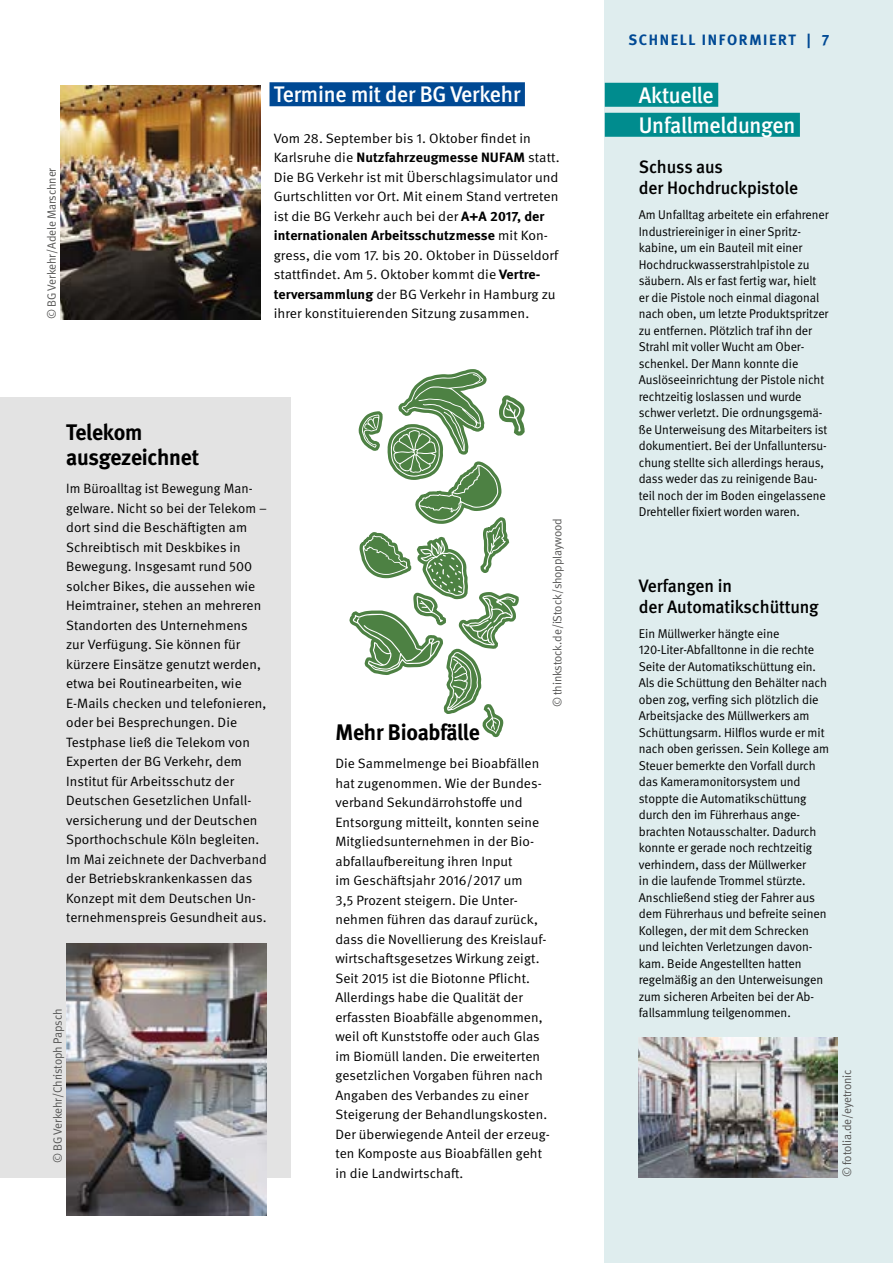
<style>
.page{position:relative;width:893px;height:1263px;background:#fff}
.page>*{position:absolute;margin:0;border:0;box-sizing:border-box;transform-origin:0 0}
.BGV_Kurz_Head_15pt{font:700 22.5px/25.5px "DGUV Meta";letter-spacing:-.01em;color:#000}
.BGV_Rubrik_Head_Hint{font:500 22.5px "DGUV Meta";letter-spacing:-.01em;color:#fff}
.BGV_Kurz_Head_15_pt{font:500 22.5px "DGUV Meta";letter-spacing:-.01em;color:#fff}
.BGV_Rubrik_Head{font:500 18px/21px "DGUV Meta";letter-spacing:-.005em;color:#000}
.t1{font:700 15px "DGUV Meta";letter-spacing:.11em;color:#004994}
.BGV_Kurz_Fließ_Schma{font:13.5px/19.5px "DGUV Meta";letter-spacing:.005em;color:#000}
.BGV_Kurz_Fließ_Schma-2{font:13.5px/19.5px "DGUV Meta";letter-spacing:.005em;color:#000;scale:1.05 1}
.BGV_Rubrik_Fließ{font:12.75px/16.5px "DGUV Meta";letter-spacing:-.005em;color:#000}
.Bildnachweis{font:12px "DGUV Meta";letter-spacing:-.01em;color:#575756}
.s1{font-weight:700}
</style>
<div class="page">
<div style="left:605px;top:0;width:288px;height:1263px;background:#dfedee"></div>
<div style="left:605px;top:83px;width:113px;height:24px;background:#008c8e"></div>
<div style="left:605px;top:113px;width:195px;height:24px;background:#008c8e"></div>
<div style="left:0;top:397px;width:291px;height:780px;background:#e3e3e3"></div>
<img style="left:66px;top:943px;width:201px;height:272px">
<img style="left:61px;top:85px;width:199px;height:234px">
<div style="left:269px;top:82px;width:256px;height:24px;background:#004994"></div>
<img style="left:638px;top:1037px;width:199px;height:140px">
<svg style="left:349px;top:369px;width:176px;height:369px"></svg>
<p class="Bildnachweis" style="left:45px;top:319px;width:153px;rotate:-90deg">© BG Verkehr/Adele Marschner</p>
<p class="BGV_Kurz_Head_15_pt" style="left:274px;top:81px;width:248px">Termine mit der BG Verkehr</p>
<p class="BGV_Kurz_Fließ_Schma-2" style="left:274px;top:129px;width:274px">Vom 28. September bis 1. Oktober findet in Karlsruhe die <span class="s1">Nutzfahrzeugmesse NUFAM</span> statt.<br>Die BG Verkehr ist mit Überschlagsimulator und Gurtschlitten vor Ort. Mit einem Stand vertreten ist die BG Verkehr auch bei der <span class="s1">A+A 2017, der internationalen Arbeitsschutzmesse</span> mit Kon&shy;gress, die vom 17. bis 20. Oktober in Düsseldorf stattfindet. Am 5. Oktober kommt die <span class="s1">Vertre&shy;terversammlung</span> der BG Verkehr in Hamburg zu ihrer konstituierenden Sitzung zusammen.</p>
<p class="BGV_Kurz_Head_15pt" style="left:66px;top:420px;width:135px">Telekom ausgezeichnet</p>
<p class="BGV_Kurz_Fließ_Schma" style="left:66px;top:479px;width:202px">Im Büroalltag ist Bewegung Man&shy;gelware. Nicht so bei der Telekom – dort sind die Beschäftigten am<br>Schreibtisch mit Deskbikes in<br>Bewegung. Insgesamt rund 500 solcher Bikes, die aussehen wie<br>Heimtrainer, stehen an mehreren<br>Standorten des Unternehmens zur Verfügung. Sie können für kürzere Einsätze genutzt werden, etwa bei Routinearbeiten, wie<br>E-Mails checken und telefonieren, oder bei Besprechungen. Die<br>Testphase ließ die Telekom von<br>Experten der BG Verkehr, dem<br>Institut für Arbeitsschutz der<br>Deutschen Gesetzlichen Unfall&shy;versicherung und der Deutschen<br>Sporthochschule Köln begleiten.<br>Im Mai zeichnete der Dachverband der Betriebskrankenkassen das<br>Konzept mit dem Deutschen Un&shy;ternehmenspreis Gesundheit aus.</p>
<p class="Bildnachweis" style="left:51px;top:1163px;width:156px;rotate:-90deg">© BG Verkehr/Christoph Papsch</p>
<p class="Bildnachweis" style="left:550px;top:707px;width:191px;rotate:-90deg">© thinkstock.de/iStock/shopplaywood</p>
<p class="BGV_Kurz_Head_15pt" style="left:335px;top:720px;width:146px">Mehr Bioabfälle</p>
<p class="BGV_Kurz_Fließ_Schma" style="left:335px;top:754px;width:216px">Die Sammelmenge bei Bioabfällen hat zugenommen. Wie der Bundes&shy;verband Sekundärrohstoffe und Entsorgung mitteilt, konnten seine Mitgliedsunternehmen in der Bio&shy;abfallaufbereitung ihren Input<br>im Geschäftsjahr 2016/2017 um<br>3,5 Prozent steigern. Die Unter&shy;nehmen führen das darauf zurück, dass die Novellierung des Kreislauf&shy;wirtschaftsgesetzes Wirkung zeigt.<br>Seit 2015 ist die Biotonne Pflicht.<br>Allerdings habe die Qualität der erfassten Bioabfälle abgenommen, weil oft Kunststoffe oder auch Glas im Biomüll landen. Die erweiterten gesetzlichen Vorgaben führen nach Angaben des Verbandes zu einer Steigerung der Behandlungskosten.<br>Der überwiegende Anteil der erzeug&shy;ten Komposte aus Bioabfällen geht in die Landwirtschaft.</p>
<p class="t1" style="left:628px;top:31px;width:202px">SCHNELL INFORMIERT | 7</p>
<p class="BGV_Rubrik_Head_Hint" style="left:639px;top:82px;width:76px">Aktuelle</p>
<p class="BGV_Rubrik_Head_Hint" style="left:639px;top:112px;width:158px">Unfallmeldungen</p>
<p class="BGV_Rubrik_Head" style="left:639px;top:157px;width:161px">Schuss aus<br>der Hochdruckpistole</p>
<p class="BGV_Rubrik_Fließ" style="left:639px;top:207px;width:191px">Am Unfalltag arbeitete ein erfahrener Industriereiniger in einer Spritz&shy;kabine, um ein Bauteil mit einer Hochdruckwasserstrahlpistole zu säubern. Als er fast fertig war, hielt er die Pistole noch einmal diagonal nach oben, um letzte Produktspritzer zu entfernen. Plötzlich traf ihn der Strahl mit voller Wucht am Ober&shy;schenkel. Der Mann konnte die Auslöseeinrichtung der Pistole nicht rechtzeitig loslassen und wurde schwer verletzt. Die ordnungsgemä&shy;ße Unterweisung des Mitarbeiters ist dokumentiert. Bei der Unfalluntersu&shy;chung stellte sich allerdings heraus, dass weder das zu reinigende Bau&shy;teil noch der im Boden eingelassene Drehteller fixiert worden waren.</p>
<p class="BGV_Rubrik_Head" style="left:639px;top:576px;width:181px">Verfangen in<br>der Automatikschüttung</p>
<p class="BGV_Rubrik_Fließ" style="left:639px;top:625px;width:192px">Ein Müllwerker hängte eine 120-Liter-Abfalltonne in die rechte Seite der Automatikschüttung ein.<br>Als die Schüttung den Behälter nach oben zog, verfing sich plötzlich die Arbeitsjacke des Müllwerkers am Schüttungsarm. Hilflos wurde er mit nach oben gerissen. Sein Kollege am Steuer bemerkte den Vorfall durch das Kameramonitorsystem und stoppte die Automatikschüttung durch den im Führerhaus ange&shy;brachten Notausschalter. Dadurch konnte er gerade noch rechtzeitig verhindern, dass der Müllwerker<br>in die laufende Trommel stürzte.<br>Anschließend stieg der Fahrer aus dem Führerhaus und befreite seinen Kollegen, der mit dem Schrecken und leichten Verletzungen davon&shy;kam. Beide Angestellten hatten regelmäßig an den Unterweisungen zum sicheren Arbeiten bei der Ab&shy;fallsammlung teilgenommen.</p>
<p class="Bildnachweis" style="left:840px;top:1177px;width:109px;rotate:-90deg">© fotolia.de/eyetronic</p>
</div>
